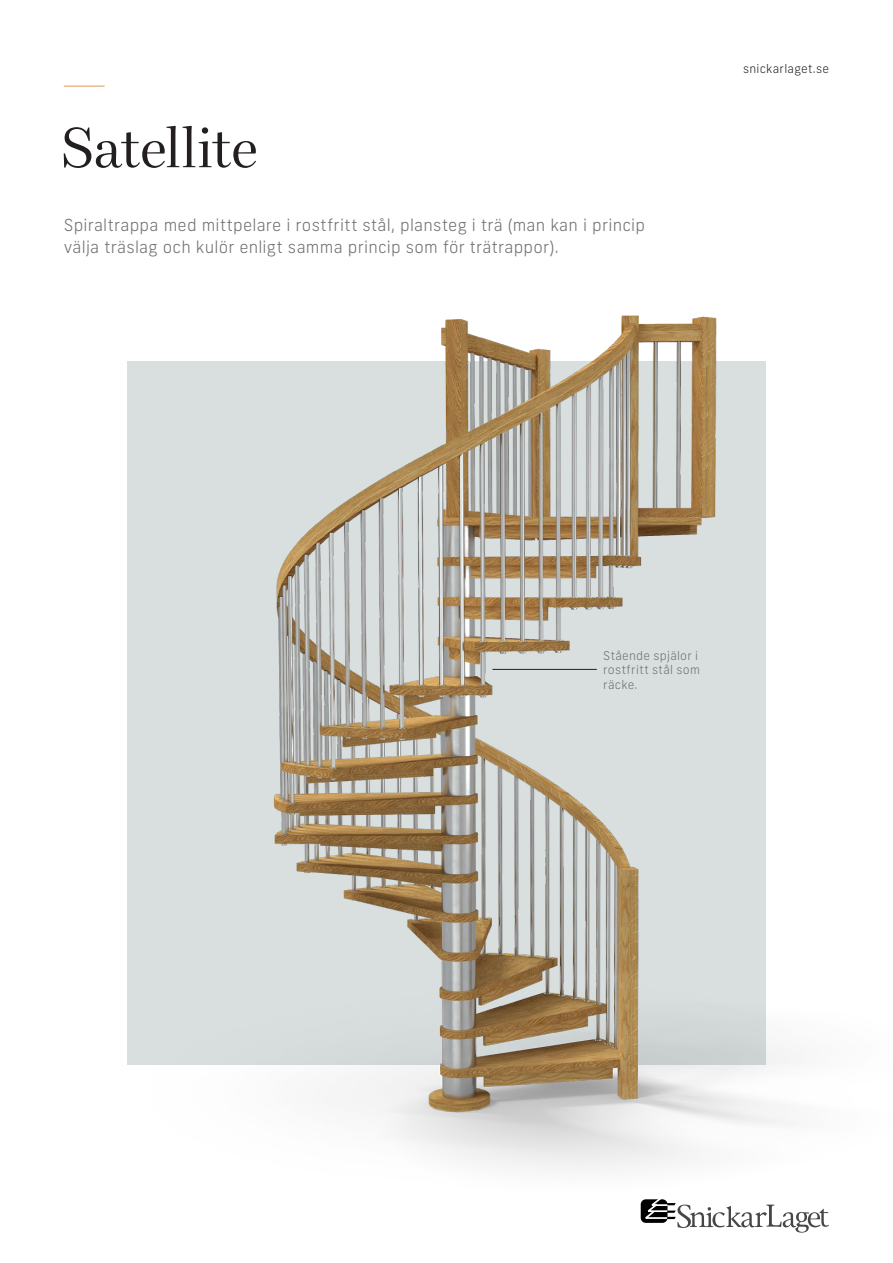
<style>
.page{position:relative;width:893px;height:1263px;background:#fff}
.page>*{position:absolute;margin:0;border:0;box-sizing:border-box;transform-origin:0 0}
.t1{font:55.5px "Bressay Display";letter-spacing:-.01em;color:#231f20}
.t2{font:300 16.5px/22.5px "New Frank";letter-spacing:.015em;color:#6c6d70}
.t3{font:300 12px/14.4px "New Frank";letter-spacing:.025em;color:#6c6d70}
.t4{font:300 12px "New Frank";letter-spacing:.02em;color:#231f20}
</style>
<div class="page">
<img style="left:127px;top:315px;width:664px;height:855px">
<hr style="left:64px;top:86px;width:41px;height:1px;background:#d89b5e">
<svg style="left:641px;top:1199px;width:188px;height:33px"></svg>
<h1 class="t1" style="left:60px;top:114px;width:199px">Satellite</h1>
<p class="t2" style="left:64px;top:214px;width:583px">Spiraltrappa med mittpelare i rostfritt stål, plansteg i trä (man kan i princip välja träslag och kulör enligt samma princip som för trätrappor).</p>
<p class="t4" style="left:743px;top:61px;width:88px">snickarlaget.se</p>
<p class="t3" style="left:603px;top:648px;width:98px">Stående spjälor i rostfritt stål som räcke.</p>
</div>
